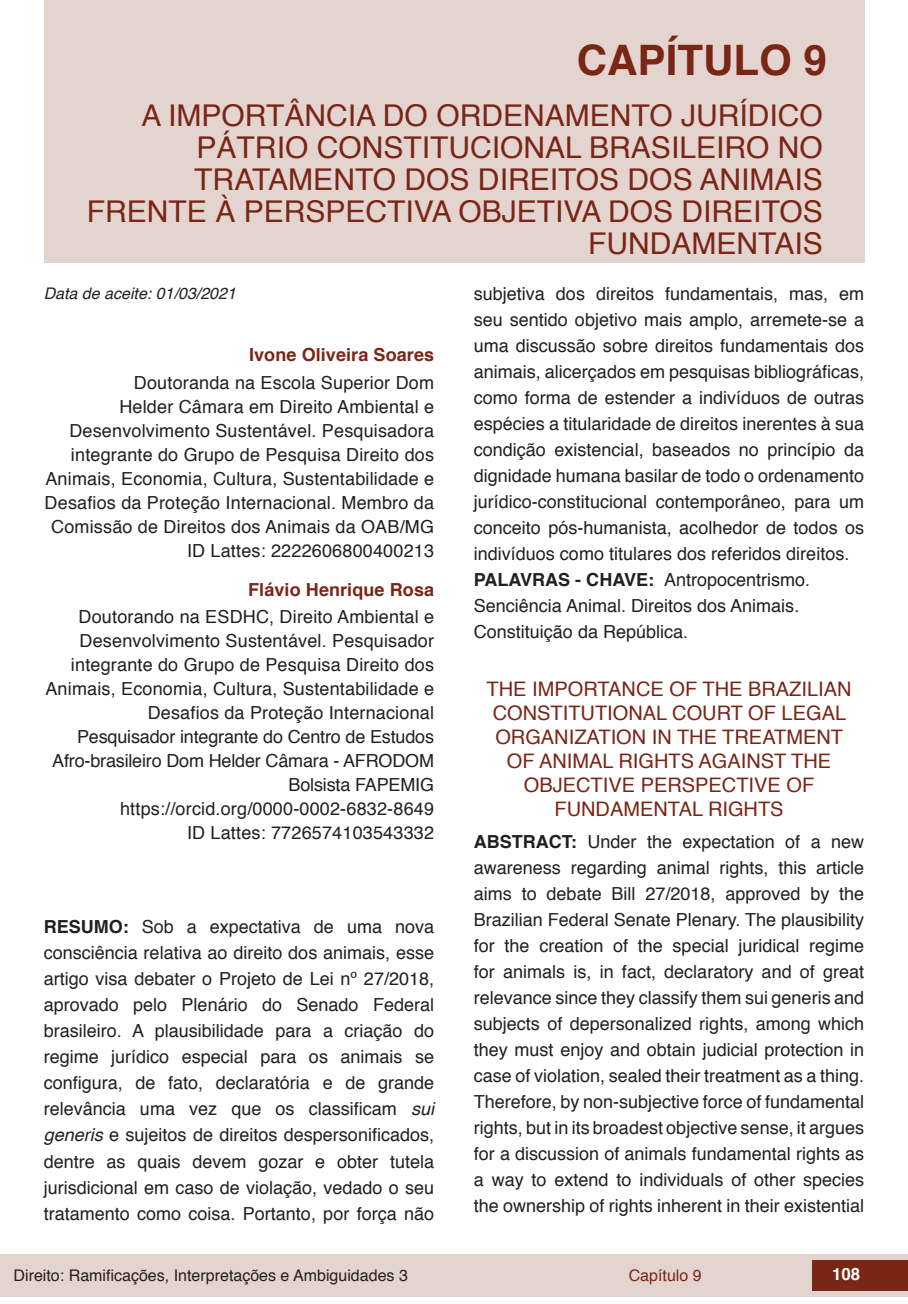
<style>
.page{position:relative;width:908px;height:1304px;background:#fff}
.page>*{position:absolute;margin:0;border:0;box-sizing:border-box;transform-origin:0 0}
.capítulos{font:700 42px "Helvetica";color:#7a2616}
.nome_artigos{font:30px/32px "Helvetica";color:#7a2616;text-align:right}
.título_Inglês{font:20px/24px "Helvetica";color:#7a2616;text-align:center}
.Resumos_e_PC_TXT{font:18px/26px "Helvetica";color:#231f20;text-align:justify}
.info_autores{font:18px/24px "Helvetica";letter-spacing:.01em;color:#231f20;text-align:right}
.info_autores-2{font:18px/24px "Helvetica";letter-spacing:-.01em;color:#231f20;text-align:right}
.nome_autores{font:700 18px "Helvetica";letter-spacing:.005em;color:#7a2616}
.t1{font:700 16.8px "Helvetica";color:#fff}
.t2{font:16px "Helvetica";color:#231f20}
.t3{font:italic 16px "Helvetica";color:#231f20}
.t4{font:16px "Helvetica";color:#7a2616}
.s1{font-weight:700}
.s2{font-style:italic}
</style>
<div class="page">
<div style="left:0;top:1254px;width:906px;height:43px;background:#e4d4d0"></div>
<div style="left:812px;top:1261px;width:95px;height:30px;background:#7a2616"></div>
<div style="left:44px;top:0;width:819px;height:263px;background:#e4d4d0"></div>
<p class="capítulos" style="left:576px;top:26px;width:251px">CAPÍTULO 9</p>
<p class="nome_artigos" style="left:87px;top:101px;width:737px">A IMPORTÂNCIA DO ORDENAMENTO JURÍDICO PÁTRIO CONSTITUCIONAL BRASILEIRO NO TRATAMENTO DOS DIREITOS DOS ANIMAIS FRENTE À PERSPECTIVA OBJETIVA DOS DIREITOS FUNDAMENTAIS</p>
<p class="t3" style="left:44px;top:280px;width:194px">Data de aceite: 01/03/2021</p>
<p class="nome_autores" style="left:249px;top:341px;width:186px">Ivone Oliveira Soares</p>
<p class="info_autores" style="left:45px;top:371px;width:391px">Doutoranda na Escola Superior Dom<br>Helder Câmara em Direito Ambiental e Desenvolvimento Sustentável. Pesquisadora integrante do Grupo de Pesquisa Direito dos Animais, Economia, Cultura, Sustentabilidade e Desafios da Proteção Internacional. Membro da Comissão de Direitos dos Animais da OAB/MG</p>
<p class="info_autores" style="left:187px;top:539px;width:248px">ID Lattes: 2222606800400213</p>
<p class="nome_autores" style="left:248px;top:575px;width:187px">Flávio Henrique Rosa</p>
<p class="info_autores" style="left:45px;top:606px;width:390px">Doutorando na ESDHC, Direito Ambiental e Desenvolvimento Sustentável. Pesquisador integrante do Grupo de Pesquisa Direito dos Animais, Economia, Cultura, Sustentabilidade e Desafios da Proteção Internacional</p>
<p class="info_autores-2" style="left:52px;top:726px;width:383px">Pesquisador integrante do Centro de Estudos<br>Afro-brasileiro Dom Helder Câmara - AFRODOM</p>
<p class="info_autores-2" style="left:288px;top:774px;width:147px">Bolsista FAPEMIG</p>
<p class="info_autores" style="left:120px;top:798px;width:315px">https://orcid.org/0000-0002-6832-8649</p>
<p class="info_autores" style="left:187px;top:822px;width:248px">ID Lattes: 7726574103543332</p>
<p class="Resumos_e_PC_TXT" style="left:44px;top:915px;width:392px"><span class="s1">RESUMO:</span> Sob a expectativa de uma nova consciência relativa ao direito dos animais, esse artigo visa debater o Projeto de Lei nº 27/2018, aprovado pelo Plenário do Senado Federal brasileiro. A plausibilidade para a criação do regime jurídico especial para os animais se configura, de fato, declaratória e de grande relevância uma vez que os classificam <span class="s2">sui generis</span> e sujeitos de direitos despersonificados, dentre as quais devem gozar e obter tutela jurisdicional em caso de violação, vedado o seu tratamento como coisa. Portanto, por força não</p>
<p class="Resumos_e_PC_TXT" style="left:473px;top:281px;width:392px">subjetiva dos direitos fundamentais, mas, em seu sentido objetivo mais amplo, arremete-se a uma discussão sobre direitos fundamentais dos animais, alicerçados em pesquisas bibliográficas, como forma de estender a indivíduos de outras espécies a titularidade de direitos inerentes à sua condição existencial, baseados no princípio da dignidade humana basilar de todo o ordenamento jurídico-constitucional contemporâneo, para um conceito pós-humanista, acolhedor de todos os indivíduos como titulares dos referidos direitos.</p>
<p class="Resumos_e_PC_TXT" style="left:473px;top:567px;width:338px;text-align:left"><span class="s1">PALAVRAS - CHAVE:</span> Antropocentrismo.<br>Senciência Animal. Direitos dos Animais.<br>Constituição da República.</p>
<p class="título_Inglês" style="left:486px;top:678px;width:366px">THE IMPORTANCE OF THE BRAZILIAN<br>CONSTITUTIONAL COURT OF LEGAL<br>ORGANIZATION IN THE TREATMENT<br>OF ANIMAL RIGHTS AGAINST THE<br>OBJECTIVE PERSPECTIVE OF<br>FUNDAMENTAL RIGHTS</p>
<p class="Resumos_e_PC_TXT" style="left:473px;top:829px;width:392px"><span class="s1">ABSTRACT:</span> Under the expectation of a new awareness regarding animal rights, this article aims to debate Bill 27/2018, approved by the Brazilian Federal Senate Plenary. The plausibility for the creation of the special juridical regime for animals is, in fact, declaratory and of great relevance since they classify them sui generis and subjects of depersonalized rights, among which they must enjoy and obtain judicial protection in case of violation, sealed their treatment as a thing.<br>Therefore, by non-subjective force of fundamental rights, but in its broadest objective sense, it argues for a discussion of animals fundamental rights as a way to extend to individuals of other species the ownership of rights inherent in their existential</p>
<p class="t2" style="left:14px;top:1263px;width:395px">Direito: Ramificações, Interpretações e Ambiguidades 3</p>
<p class="t4" style="left:628px;top:1263px;width:74px">Capítulo 9</p>
<p class="t1" style="left:831px;top:1261px;width:30px">108</p>
</div>
